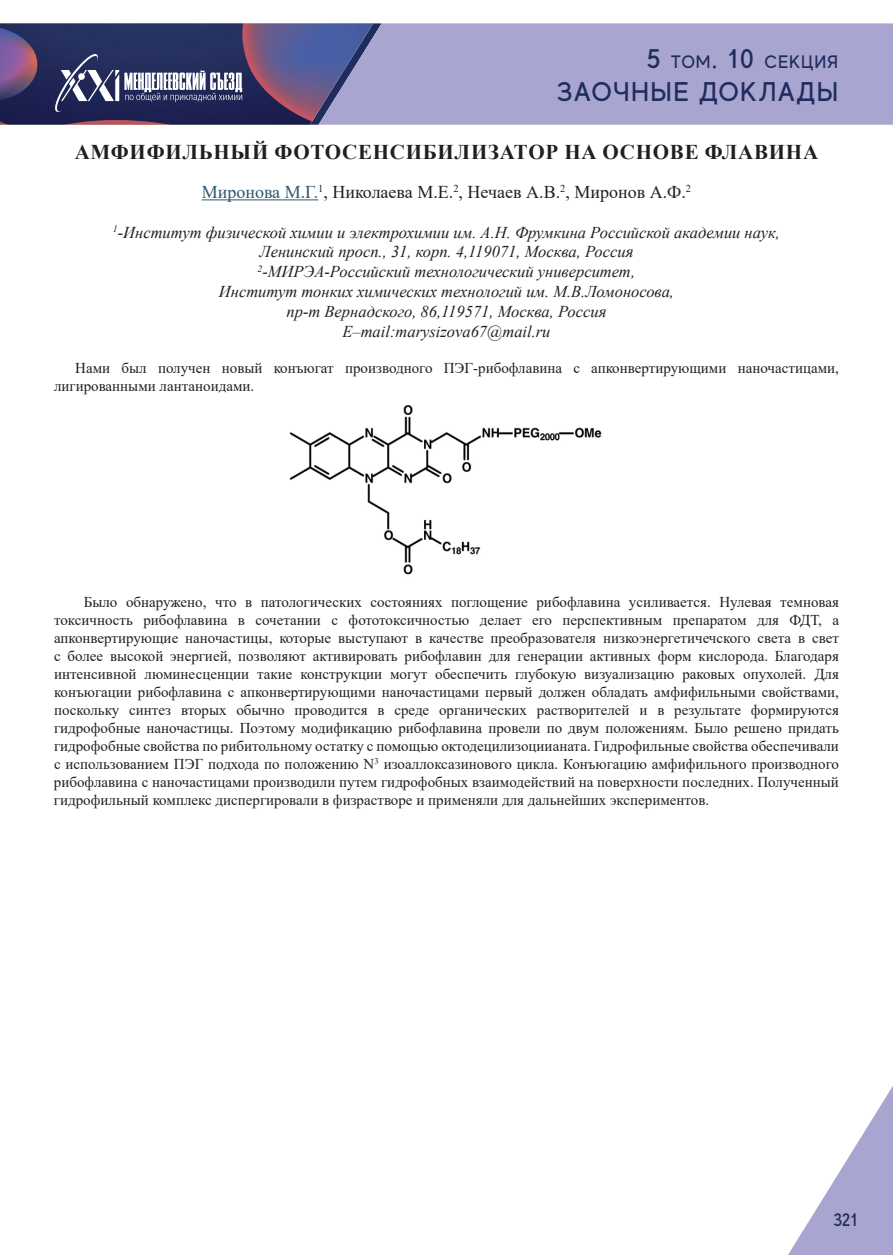
<style>
.page{position:relative;width:893px;height:1255px;background:#fff}
.page>*{position:absolute;margin:0;border:0;box-sizing:border-box;transform-origin:0 0}
.t1{font:500 27px "MADE Evolve Sans";letter-spacing:.05em;color:#1f2c5d}
.t2{font:700 21px "Times New Roman";letter-spacing:.035em;color:#231f20}
.t3{font:18px "Times New Roman";color:#231f20}
.t4{font:500 18px "MADE Evolve Sans";letter-spacing:.05em;color:#1f2c5d}
.t5{font:italic 16.5px/19.8px "Times New Roman";color:#231f20;text-align:center}
.t6{font:15px/18px "Times New Roman";color:#231f20}
.s1{font-size:27px}
.s2{color:#2e576f}
</style>
<div class="page">
<div style="left:382px;top:23px;width:511px;height:102px;background:#a9a5d1"></div>
<svg style="left:788px;top:1086px;width:105px;height:168px"></svg>
<svg style="left:0;top:23px;width:382px;height:102px;background:#504f7b"></svg>
<hr style="left:202px;top:199px;width:116px;height:1px;background:#2e576f">
<img style="left:289px;top:405px;width:313px;height:170px">
<p class="t4" style="left:647px;top:51px;width:193px"><span class="s1">5</span> ТОМ<span class="s1">. 10</span> СЕКЦИЯ</p>
<h1 class="t1" style="left:557px;top:74px;width:283px">ЗАОЧНЫЕ ДОКЛАДЫ</h1>
<h2 class="t2" style="left:75px;top:137px;width:745px">АМФИФИЛЬНЫЙ ФОТОСЕНСИБИЛИЗАТОР НА ОСНОВЕ ФЛАВИНА</h2>
<p class="t3" style="left:202px;top:179px;width:491px"><span class="s2">Миронова М.Г.</span><sup>1</sup>, Николаева М.Е.<sup>2</sup>, Нечаев А.В.<sup>2</sup>, Миронов А.Ф.<sup>2</sup></p>
<p class="t5" style="left:113px;top:222px;width:669px"><sup>1</sup>-Институт физической химии и электрохимии им. А.Н. Фрумкина Российской академии наук, Ленинский просп., 31, корп. 4,119071, Москва, Россия<br><sup>2</sup>-МИРЭА-Российский технологический университет,<br>Институт тонких химических технологий им. М.В.Ломоносова,<br>пр-т Вернадского, 86,119571, Москва, Россия<br>E–mail:marysizova67@mail.ru</p>
<p class="t6" style="left:54px;top:358px;width:786px;text-indent:21px">Нами был получен новый конъюгат производного ПЭГ-рибофлавина с апконвертирующими наночастицами, лигированными лантаноидами.</p>
<p class="t6" style="left:54px;top:592px;width:786px;text-align:justify;text-indent:30px">Было обнаружено, что в патологических состояниях поглощение рибофлавина усиливается. Нулевая темновая токсичность рибофлавина в сочетании с фототоксичностью делает его перспективным препаратом для ФДТ, а апконвертирующие наночастицы, которые выступают в качестве преобразователя низкоэнергетичечского света в свет с более высокой энергией, позволяют активировать рибофлавин для генерации активных форм кислорода. Благодаря интенсивной люминесценции такие конструкции могут обеспечить глубокую визуализацию раковых опухолей. Для конъюгации рибофлавина с апконвертирующими наночастицами первый должен обладать амфифильными свойствами, поскольку синтез вторых обычно проводится в среде органических растворителей и в результате формируются гидрофобные наночастицы. Поэтому модификацию рибофлавина провели по двум положениям. Было решено придать гидрофобные свойства по рибитольному остатку с помощью октодецилизоциианата. Гидрофильные свойства обеспечивали с использованием ПЭГ подхода по положению N<sup>3</sup> изоаллоксазинового цикла. Конъюгацию амфифильного производного рибофлавина с наночастицами производили путем гидрофобных взаимодействий на поверхности последних. Полученный гидрофильный комплекс диспергировали в физрастворе и применяли для дальнейших экспериментов.</p>
<p class="t4" style="left:833px;top:1208px;width:26px">321</p>
</div>
